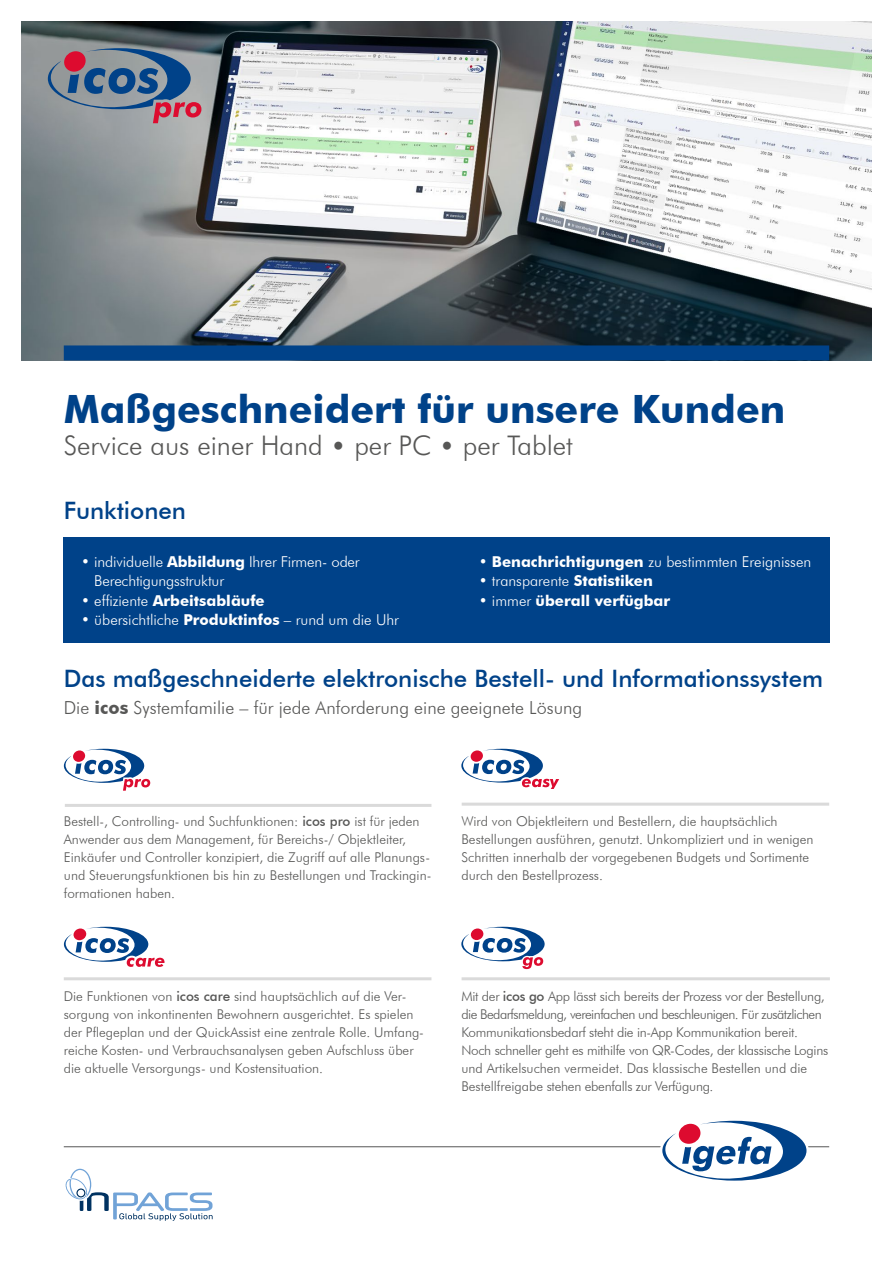
<style>
.page{position:relative;width:893px;height:1263px;background:#fff}
.page>*{position:absolute;margin:0;border:0;box-sizing:border-box;transform-origin:0 0}
.t1{font:700 39px "Futura BT";color:#004289}
.t2{font:300 27px "Futura BT";color:#575756}
.t3{font:500 24px "Futura BT";color:#004289}
.t4{font:300 18px "Futura BT";color:#575756}
.t5{font:300 15px/19.5px "Futura BT";color:#fff}
.t6{font:700 15px "Futura BT";color:#fff}
.t7{font:300 13.5px/18px "Futura BT";color:#575756}
.t8{font:300 13.5px/18px "Futura BT";letter-spacing:-.02em;color:#575756}
.s1{font-weight:700}
.s2{font-weight:300}
.s3{font-weight:500}
</style>
<div class="page">
<img style="left:21px;top:21px;width:851px;height:339px">
<svg style="left:65px;top:1168px;width:148px;height:53px"></svg>
<hr style="left:64px;top:1146px;width:765px;height:1px;background:#575756">
<svg style="left:660px;top:1118px;width:149px;height:64px"></svg>
<svg style="left:662px;top:1121px;width:144px;height:59px"></svg>
<div style="left:64px;top:345px;width:765px;height:15px;background:#004289"></div>
<svg style="left:48px;top:48px;width:153px;height:75px;background:#797e93"></svg>
<div style="left:64px;top:537px;width:766px;height:106px;background:#004289"></div>
<hr style="left:65px;top:804px;width:366px;height:3px;background:#dadada">
<hr style="left:462px;top:803px;width:367px;height:3px;background:#dadada">
<svg style="left:64px;top:749px;width:87px;height:42px"></svg>
<svg style="left:461px;top:749px;width:98px;height:40px"></svg>
<div style="left:470px;top:750px;width:13px;height:12px;background:#dd0b2f;border-radius:50%"></div>
<hr style="left:64px;top:977px;width:367px;height:3px;background:#dadada">
<hr style="left:462px;top:977px;width:368px;height:3px;background:#dadada">
<svg style="left:64px;top:927px;width:101px;height:40px"></svg>
<svg style="left:461px;top:927px;width:84px;height:43px"></svg>
<h1 class="t1" style="left:64px;top:385px;width:723px">Maßgeschneidert für unsere Kunden</h1>
<h2 class="t2" style="left:64px;top:429px;width:511px">Service aus einer Hand • per PC • per Tablet</h2>
<h3 class="t3" style="left:64px;top:496px;width:124px">Funktionen</h3>
<p class="t5" style="left:94px;top:551px;width:267px;text-indent:-13px">• individuelle <span class="s1">Abbildung</span> Ihrer Firmen- oder<br>Berechtigungsstruktur</p>
<p class="t6" style="left:81px;top:591px;width:185px"><span class="s2">• effiziente</span> Arbeitsabläufe</p>
<p class="t5" style="left:81px;top:610px;width:319px">• übersichtliche <span class="s1">Produktinfos</span> – rund um die Uhr</p>
<p class="t5" style="left:479px;top:551px;width:334px">• <span class="s1">Benachrichtigungen</span> zu bestimmten Ereignissen</p>
<p class="t5" style="left:479px;top:571px;width:176px">• transparente <span class="s1">Statistiken</span></p>
<p class="t6" style="left:479px;top:591px;width:193px"><span class="s2">• immer</span> überall verfügbar</p>
<h3 class="t3" style="left:64px;top:664px;width:761px">Das maßgeschneiderte elektronische Bestell- und Informationssystem</h3>
<h3 class="t4" style="left:64px;top:697px;width:520px">Die <span class="s1">icos</span> Systemfamilie – für jede Anforderung eine geeignete Lösung</h3>
<p class="t7" style="left:64px;top:812px;width:369px">Bestell-, Controlling- und Suchfunktionen: <span class="s3">icos pro</span> ist für jeden Anwender aus dem Management, für Bereichs-/ Objektleiter, Einkäufer und Controller konzipiert, die Zugriff auf alle Planungs&shy;und Steuerungsfunktionen bis hin zu Bestellungen und Trackingin&shy;formationen haben.</p>
<p class="t7" style="left:461px;top:812px;width:354px">Wird von Objektleitern und Bestellern, die hauptsächlich Bestellungen ausführen, genutzt. Unkompliziert und in wenigen Schritten innerhalb der vorgegebenen Budgets und Sortimente durch den Bestellprozess.</p>
<p class="t7" style="left:64px;top:987px;width:362px">Die Funktionen von <span class="s3">icos care</span> sind hauptsächlich auf die Ver&shy;sorgung von inkontinenten Bewohnern ausgerichtet. Es spielen der Pflegeplan und der QuickAssist eine zentrale Rolle. Umfang&shy;reiche Kosten- und Verbrauchsanalysen geben Aufschluss über die aktuelle Versorgungs- und Kostensituation.</p>
<p class="t8" style="left:461px;top:987px;width:368px">Mit der <span class="s3">icos go</span> App lässt sich bereits der Prozess vor der Bestellung, die Bedarfsmeldung, vereinfachen und beschleunigen. Für zusätzlichen Kommunikationsbedarf steht die in-App Kommunikation bereit.<br>Noch schneller geht es mithilfe von QR-Codes, der klassische Logins und Artikelsuchen vermeidet. Das klassische Bestellen und die Bestellfreigabe stehen ebenfalls zur Verfügung.</p>
</div>
